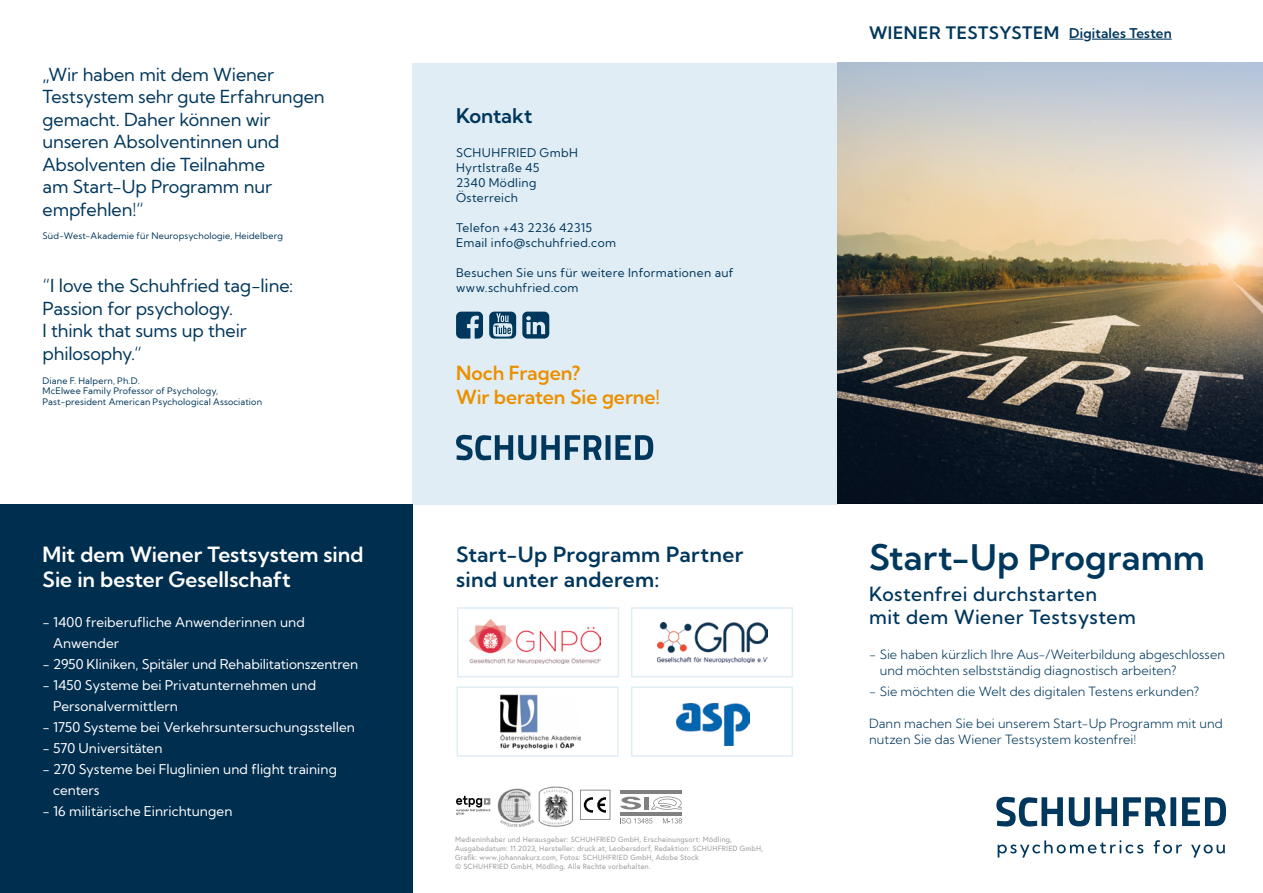
<style>
.page{position:relative;width:1263px;height:893px;background:#fff}
.page>*{position:absolute;margin:0;border:0;box-sizing:border-box;transform-origin:0 0}
.t1{font:35.25px "Kumbh Sans";letter-spacing:.005em;color:#00375c}
.t2{font:21px/25.2px "Kumbh Sans";color:#fff}
.t3{font:21px/25.2px "Kumbh Sans";letter-spacing:.015em;color:#00375c}
.t4{font:20.25px "Kumbh Sans";letter-spacing:-.005em;color:#00375c}
.t5{font:19.5px/23.4px "Kumbh Sans";letter-spacing:.025em;color:#00375c}
.t6{font:19.5px/23.4px "Kumbh Sans";letter-spacing:-.005em;color:#eb9000}
.t7{font:18px/22.5px "Kumbh Sans";letter-spacing:-.01em;color:#00375c}
.t8{font:17.25px "Kumbh Sans";letter-spacing:.03em;color:#00375c}
.t9{font:13.5px/21px "Kumbh Sans";color:#fff}
.t10{font:12.75px/16.5px "Kumbh Sans";letter-spacing:.005em;color:#00375c}
.t11{font:12px/15px "Kumbh Sans";letter-spacing:.025em;color:#00375c}
.t12{font:9px/10.8px "Kumbh Sans";letter-spacing:.02em;color:#00375c}
.t13{font:7.5px/9px "Europa";letter-spacing:.025em;color:#9c9d9d}
.s1{font-size:13.5px}
</style>
<div class="page">
<div style="left:412px;top:63px;width:426px;height:441px;background:#e1edf5"></div>
<div style="left:0;top:504px;width:412px;height:389px;background:#002e4f"></div>
<svg style="left:1069px;top:39px;width:14px;height:1px"></svg>
<hr style="left:1092px;top:39px;width:80px;height:1px;background:#00375c">
<svg style="left:456px;top:435px;width:197px;height:25px"></svg>
<img style="left:497px;top:789px;width:37px;height:38px">
<svg style="left:456px;top:796px;width:34px;height:19px"></svg>
<img style="left:538px;top:786px;width:35px;height:41px">
<svg style="left:580px;top:790px;width:30px;height:30px"></svg>
<svg style="left:620px;top:818px;width:32px;height:5px"></svg>
<svg style="left:663px;top:818px;width:19px;height:5px"></svg>
<svg style="left:620px;top:797px;width:21px;height:12px"></svg>
<hr style="left:620px;top:812px;width:62px;height:4px;background:#808080">
<svg style="left:620px;top:790px;width:62px;height:3px"></svg>
<div style="left:644px;top:797px;width:5px;height:12px;background:#808080"></div>
<svg style="left:651px;top:796px;width:30px;height:14px"></svg>
<svg style="left:456px;top:312px;width:93px;height:27px"></svg>
<img style="left:838px;top:63px;width:425px;height:441px">
<svg style="left:998px;top:840px;width:227px;height:18px"></svg>
<svg style="left:996px;top:797px;width:230px;height:29px"></svg>
<img style="left:657px;top:623px;width:111px;height:40px">
<img style="left:470px;top:619px;width:130px;height:44px">
<img style="left:676px;top:703px;width:74px;height:43px">
<div style="left:457px;top:607px;width:162px;height:70px;border:2px solid #e1edf5"></div>
<img style="left:500px;top:694px;width:80px;height:55px">
<div style="left:456px;top:686px;width:163px;height:71px;border:2px solid #e1edf5"></div>
<div style="left:631px;top:686px;width:162px;height:71px;border:2px solid #e1edf5"></div>
<div style="left:631px;top:607px;width:162px;height:70px;border:2px solid #e1edf5"></div>
<h3 class="t7" style="left:43px;top:63px;width:284px">„Wir haben mit dem Wiener<br>Testsystem sehr gute Erfahrungen gemacht. Daher können wir unseren Absolventinnen und<br>Absolventen die Teilnahme<br>am Start-Up Programm nur empfehlen!“</h3>
<p class="t12" style="left:43px;top:231px;width:242px">Süd-West-Akademie für Neuropsychologie, Heidelberg</p>
<h3 class="t7" style="left:43px;top:274px;width:252px">“I love the Schuhfried tag-line:<br>Passion for psychology.<br>I think that sums up their philosophy.“</h3>
<p class="t12" style="left:43px;top:375px;width:221px">Diane F. Halpern, Ph.D.<br>McElwee Family Professor of Psychology,<br>Past-president American Psychological Association</p>
<h2 class="t2" style="left:43px;top:542px;width:323px">Mit dem Wiener Testsystem sind<br>Sie in bester Gesellschaft</h2>
<p class="t9" style="left:53px;top:611px;width:253px;text-indent:-11px">- 1400 freiberufliche Anwenderinnen und<br>Anwender</p>
<p class="t9" style="left:43px;top:653px;width:317px">- 2950 Kliniken, Spitäler und Rehabilitationszentren</p>
<p class="t9" style="left:53px;top:674px;width:265px;text-indent:-11px">- 1450 Systeme bei Privatunternehmen und<br>Personalvermittlern</p>
<p class="t9" style="left:43px;top:716px;width:314px">- 1750 Systeme bei Verkehrsuntersuchungsstellen</p>
<p class="t9" style="left:43px;top:737px;width:121px">- 570 Universitäten</p>
<p class="t9" style="left:53px;top:758px;width:285px;text-indent:-11px">- 270 Systeme bei Fluglinien und flight training centers</p>
<p class="t9" style="left:43px;top:800px;width:191px">- 16 militärische Einrichtungen</p>
<h3 class="t4" style="left:456px;top:103px;width:78px">Kontakt</h3>
<p class="t11" style="left:456px;top:146px;width:123px">SCHUHFRIED GmbH<br>Hyrtlstraße 45<br>2340 Mödling<br>Österreich</p>
<p class="t11" style="left:456px;top:221px;width:161px">Telefon +43 2236 42315<br>Email info@schuhfried.com</p>
<p class="t11" style="left:456px;top:266px;width:279px">Besuchen Sie uns für weitere Informationen auf www.schuhfried.com</p>
<h3 class="t6" style="left:456px;top:362px;width:205px">Noch Fragen?<br>Wir beraten Sie gerne!</h3>
<h2 class="t3" style="left:456px;top:542px;width:289px">Start-Up Programm Partner sind unter anderem:</h2>
<p class="t13" style="left:455px;top:835px;width:310px">Medieninhaber und Herausgeber: SCHUHFRIED GmbH, Erscheinungsort: Mödling, Ausgabedatum: 11.2023, Hersteller: druck.at, Leobersdorf, Redaktion: SCHUHFRIED GmbH, Grafik: www.johannakurz.com, Fotos: SCHUHFRIED GmbH, Adobe Stock<br>© SCHUHFRIED GmbH, Mödling. Alle Rechte vorbehalten.</p>
<p class="t8" style="left:869px;top:22px;width:304px">WIENER TESTSYSTEM <span class="s1">Digitales Testen</span></p>
<h1 class="t1" style="left:869px;top:535px;width:337px">Start-Up Programm</h1>
<h3 class="t5" style="left:869px;top:582px;width:268px">Kostenfrei durchstarten<br>mit dem Wiener Testsystem</h3>
<p class="t10" style="left:880px;top:646px;width:347px;text-indent:-11px">- Sie haben kürzlich Ihre Aus-/Weiterbildung abgeschlossen und möchten selbstständig diagnostisch arbeiten?</p>
<p class="t10" style="left:869px;top:683px;width:332px">- Sie möchten die Welt des digitalen Testens erkunden?</p>
<p class="t10" style="left:869px;top:715px;width:355px">Dann machen Sie bei unserem Start-Up Programm mit und nutzen Sie das Wiener Testsystem kostenfrei!</p>
</div>
